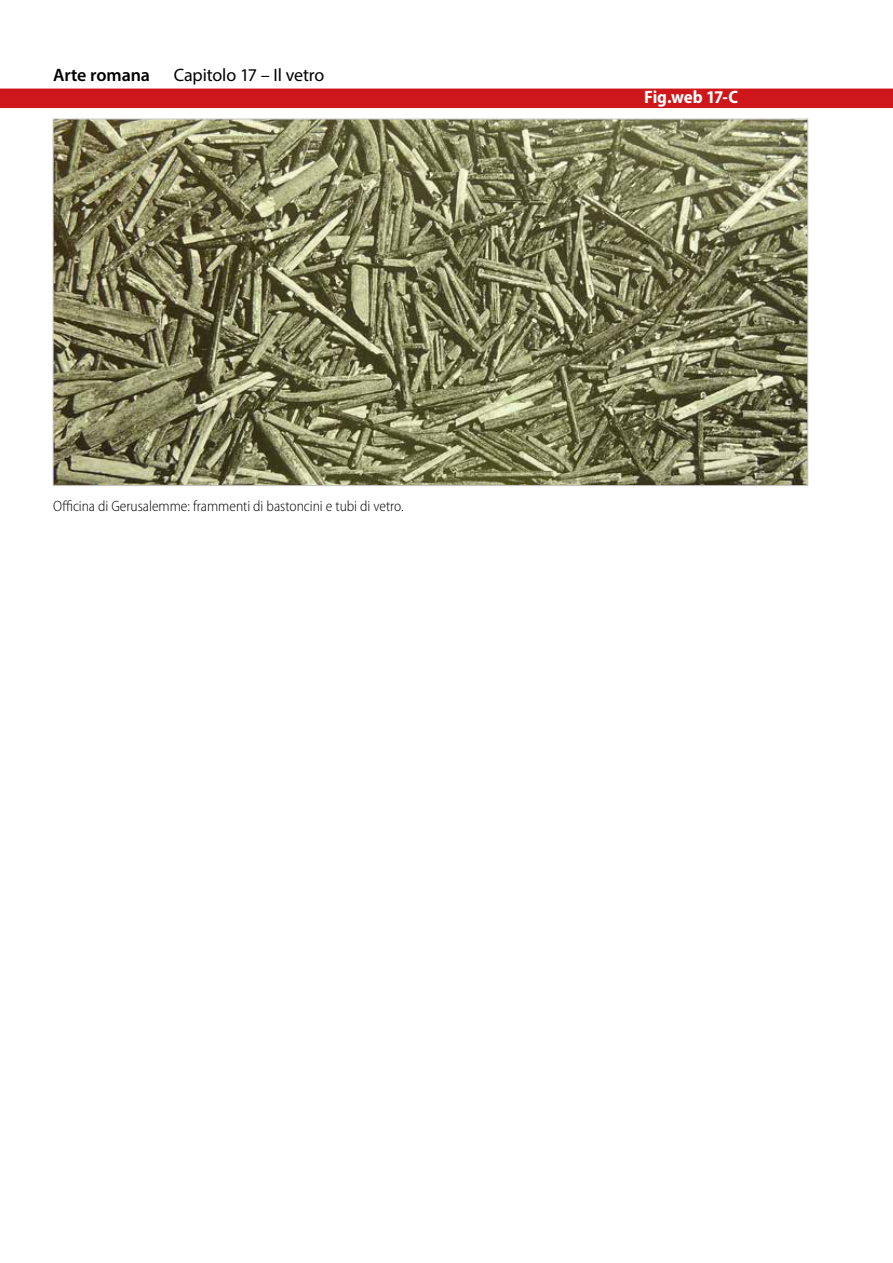
<style>
.page{position:relative;width:893px;height:1263px;background:#fff}
.page>*{position:absolute;margin:0;border:0;box-sizing:border-box;transform-origin:0 0}
.t1{font:18px "Myriad Pro";letter-spacing:-.01em;color:#000}
.t2{font:700 semi-condensed 18px "Myriad Pro";letter-spacing:-.015em;color:#fff}
.t3{font:600 18px "Myriad Pro";letter-spacing:-.005em;color:#000}
.t4{font:300 semi-condensed 15px "Myriad Pro";letter-spacing:-.005em;color:#000}
</style>
<div class="page">
<div style="left:0;top:89px;width:893px;height:19px;background:#cd171a"></div>
<img style="left:55px;top:121px;width:751px;height:363px">
<p class="t3" style="left:53px;top:63px;width:98px">Arte romana</p>
<p class="t1" style="left:174px;top:64px;width:152px">Capitolo 17 – Il vetro</p>
<p class="t4" style="left:53px;top:498px;width:352px">Officina di Gerusalemme: frammenti di bastoncini e tubi di vetro.</p>
<p class="t2" style="left:644px;top:87px;width:95px">Fig.web 17-C</p>
</div>
